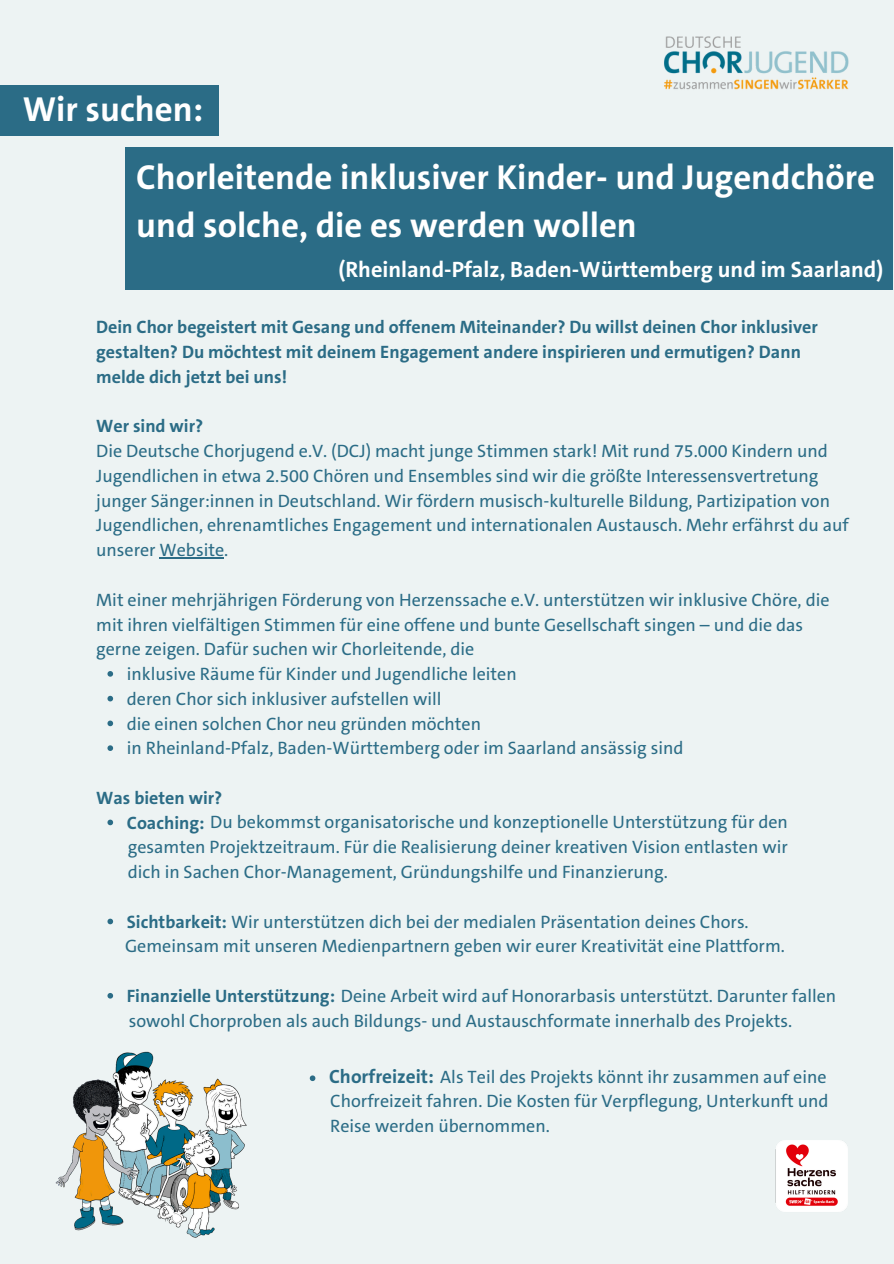
<style>
.page{position:relative;width:894px;height:1264px;background:#fff}
.page>*{position:absolute;margin:0;border:0;box-sizing:border-box;transform-origin:0 0}
.t1{font:700 34.95px/48.3px "The Sans C5";color:#fff}
.t2{font:700 22.35px "The Sans C5";color:#fff}
.t3{font:18px/24.8px "The Sans C5";color:#2b6c86}
.t4{font:700 18px/24.8px "The Sans C5";color:#2b6c86}
.s1{font-weight:700}
.s2{font-weight:700;font-size:19.35px}
</style>
<div class="page">
<div style="left:0;top:0;width:893px;height:1263px;background:#edf3f3"></div>
<img style="left:775px;top:1140px;width:73px;height:72px">
<img style="left:55px;top:1051px;width:192px;height:187px">
<hr style="left:159px;top:557px;width:65px;height:1px;background:#2b6c86">
<svg style="left:107px;top:671px;width:6px;height:5px"></svg>
<svg style="left:107px;top:695px;width:6px;height:6px"></svg>
<svg style="left:107px;top:720px;width:6px;height:6px"></svg>
<svg style="left:107px;top:745px;width:6px;height:6px"></svg>
<svg style="left:107px;top:819px;width:6px;height:6px"></svg>
<svg style="left:107px;top:918px;width:6px;height:6px"></svg>
<svg style="left:107px;top:993px;width:6px;height:5px"></svg>
<div style="left:0;top:85px;width:219px;height:50px;background:#2b6c86"></div>
<div style="left:125px;top:148px;width:767px;height:142px;background:#2b6c86"></div>
<svg style="left:310px;top:1075px;width:5px;height:6px"></svg>
<img style="left:664px;top:36px;width:185px;height:54px">
<p class="t1" style="left:23px;top:85px;width:182px">Wir suchen:</p>
<p class="t1" style="left:136px;top:153px;width:740px">Chorleitende inklusiver Kinder- und Jugendchöre und solche, die es werden wollen</p>
<p class="t2" style="left:338px;top:254px;width:546px">(Rheinland-Pfalz, Baden-Württemberg und im Saarland)</p>
<h1 class="t4" style="left:96px;top:315px;width:723px">Dein Chor begeistert mit Gesang und offenem Miteinander? Du willst deinen Chor inklusiver gestalten? Du möchtest mit deinem Engagement andere inspirieren und ermutigen? Dann melde dich jetzt bei uns!</h1>
<h2 class="t3" style="left:96px;top:414px;width:753px"><span class="s1">Wer sind wir?<br></span>Die Deutsche Chorjugend e.V. (DCJ) macht junge Stimmen stark! Mit rund 75.000 Kindern und Jugendlichen in etwa 2.500 Chören und Ensembles sind wir die größte Interessensvertretung junger Sänger:innen in Deutschland. Wir fördern musisch-kulturelle Bildung, Partizipation von Jugendlichen, ehrenamtliches Engagement und internationalen Austausch. Mehr erfährst du auf unserer Website.</h2>
<h3 class="t3" style="left:96px;top:587px;width:734px">Mit einer mehrjährigen Förderung von Herzenssache e.V. unterstützen wir inklusive Chöre, die mit ihren vielfältigen Stimmen für eine offene und bunte Gesellschaft singen – und die das gerne zeigen. Dafür suchen wir Chorleitende, die</h3>
<h3 class="t3" style="left:127px;top:661px;width:391px">inklusive Räume für Kinder und Jugendliche leiten</h3>
<h3 class="t3" style="left:127px;top:686px;width:316px">deren Chor sich inklusiver aufstellen will</h3>
<p class="t3" style="left:127px;top:711px;width:355px">die einen solchen Chor neu gründen möchten</p>
<p class="t3" style="left:127px;top:736px;width:558px">in Rheinland-Pfalz, Baden-Württemberg oder im Saarland ansässig sind</p>
<p class="t4" style="left:96px;top:785px;width:128px">Was bieten wir?</p>
<p class="t3" style="left:127px;top:810px;width:662px"><span class="s1">Coaching:</span> Du bekommst organisatorische und konzeptionelle Unterstützung für den</p>
<p class="t3" style="left:128px;top:834px;width:661px">gesamten Projektzeitraum. Für die Realisierung deiner kreativen Vision entlasten wir dich in Sachen Chor-Management, Gründungshilfe und Finanzierung.</p>
<h3 class="t3" style="left:127px;top:909px;width:623px"><span class="s1">Sichtbarkeit:</span> Wir unterstützen dich bei der medialen Präsentation deines Chors.</h3>
<p class="t3" style="left:125px;top:934px;width:661px">Gemeinsam mit unseren Medienpartnern geben wir eurer Kreativität eine Plattform.</p>
<p class="t3" style="left:127px;top:983px;width:710px"><span class="s1">Finanzielle Unterstützung:</span> Deine Arbeit wird auf Honorarbasis unterstützt. Darunter fallen</p>
<p class="t3" style="left:129px;top:1008px;width:665px">sowohl Chorproben als auch Bildungs- und Austauschformate innerhalb des Projekts.</p>
<p class="t3" style="left:329px;top:1064px;width:501px;text-align:justify"><span class="s2">Chorfreizeit:</span> Als Teil des Projekts könnt ihr zusammen auf eine Chorfreizeit fahren. Die Kosten für Verpflegung, Unterkunft und Reise werden übernommen.</p>
</div>
